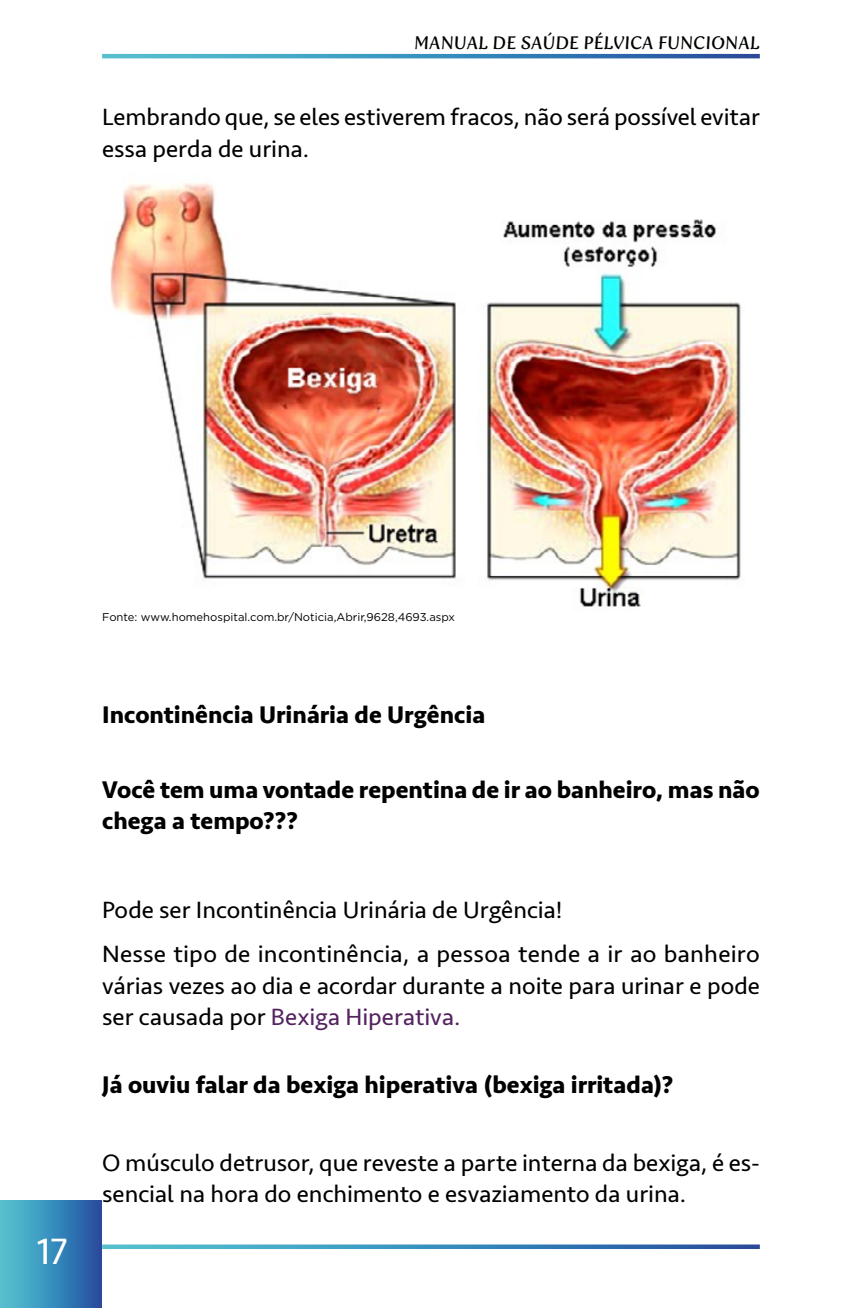
<style>
.page{position:relative;width:862px;height:1308px;background:#fff}
.page>*{position:absolute;margin:0;border:0;box-sizing:border-box;transform-origin:0 0}
.t1{font:38.48px "Seravek";color:#fff}
.t2{font:24.75px/31.5px "Seravek";color:#000}
.t3{font:700 24.75px/31.5px "Seravek";color:#000}
.t4{font:18px "Fertigo Pro Script";color:#000}
.t5{font:11.25px "Gotham";color:#000}
.s1{color:#542360}
</style>
<div class="page">
<svg style="left:102px;top:54px;width:657px;height:4px;background:#3a8bba"></svg>
<svg style="left:102px;top:1244px;width:657px;height:5px;background:#4e97c1"></svg>
<div style="left:0;top:1200px;width:101px;height:107px;background:linear-gradient(to right,#54c9d5,#2250a1)"></div>
<img style="left:110px;top:183px;width:631px;height:424px">
<p class="t4" style="left:414px;top:32px;width:347px">MANUAL DE SAÚDE PÉLVICA FUNCIONAL</p>
<p class="t2" style="left:102px;top:101px;width:658px">Lembrando que, se eles estiverem fracos, não será possível evitar essa perda de urina.</p>
<h1 class="t1" style="left:37px;top:1221px;width:33px">17</h1>
<p class="t5" style="left:102px;top:609px;width:354px">Fonte: www.homehospital.com.br/Noticia,Abrir,9628,4693.aspx</p>
<p class="t3" style="left:102px;top:698px;width:384px">Incontinência Urinária de Urgência</p>
<p class="t3" style="left:102px;top:773px;width:658px">Você tem uma vontade repentina de ir ao banheiro, mas não chega a tempo???</p>
<p class="t2" style="left:102px;top:887px;width:658px;line-height:44.3px">Pode ser Incontinência Urinária de Urgência!<br>Nesse tipo de incontinência, a pessoa tende a ir ao banheiro</p>
<p class="t2" style="left:102px;top:969px;width:659px">várias vezes ao dia e acordar durante a noite para urinar e pode ser causada por <span class="s1">Bexiga Hiperativa.</span></p>
<p class="t3" style="left:102px;top:1069px;width:572px">Já ouviu falar da bexiga hiperativa (bexiga irritada)?</p>
<p class="t2" style="left:102px;top:1146px;width:658px">O músculo detrusor, que reveste a parte interna da bexiga, é es&shy;sencial na hora do enchimento e esvaziamento da urina.</p>
</div>
